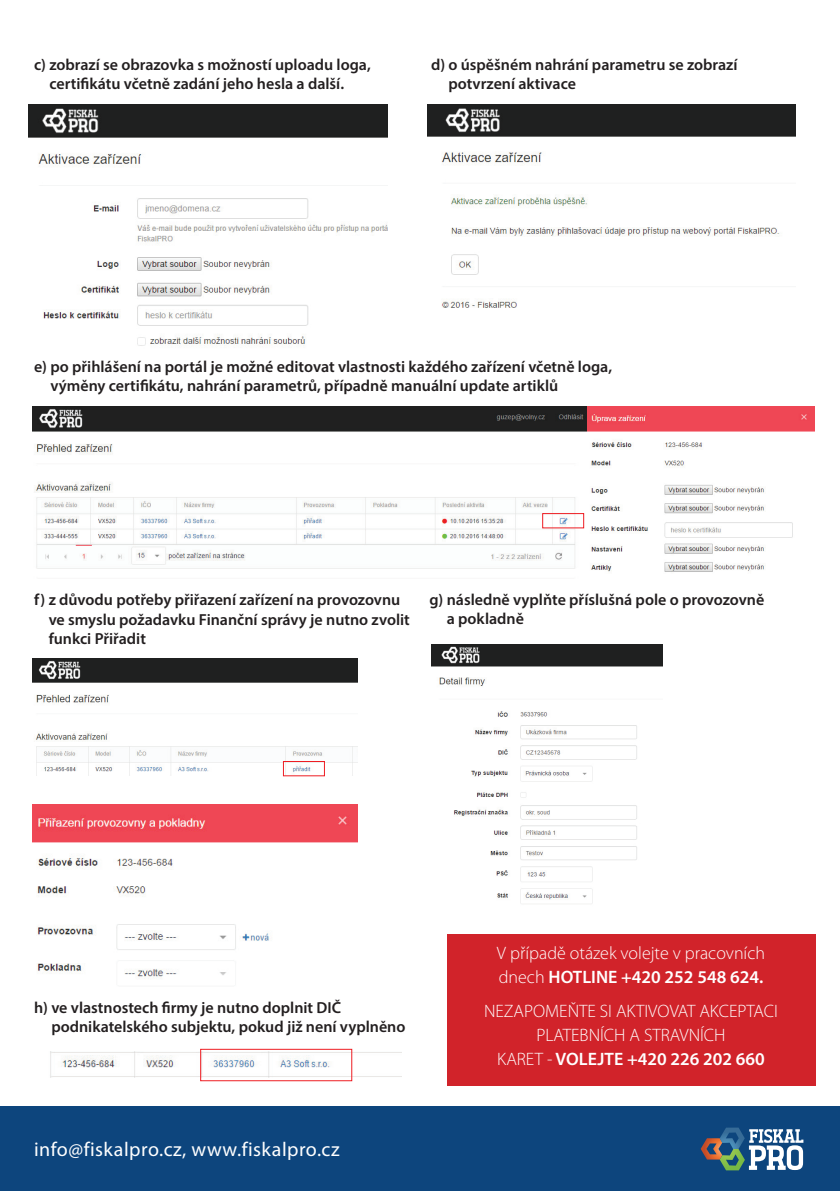
<style>
.page{position:relative;width:840px;height:1191px;background:#fff}
.page>*{position:absolute;margin:0;border:0;box-sizing:border-box;transform-origin:0 0}
.t1{font:20px "Myriad Pro";letter-spacing:.025em;color:#fff}
.t2{font:300 18px/24px "Myriad Pro";color:#fff}
.t3{font:600 16px/19.2px "Myriad Pro";color:#231f20}
.s1{font-weight:600}
</style>
<div class="page">
<div style="left:447px;top:933px;width:368px;height:152px;background:#d1232a"></div>
<div style="left:0;top:1106px;width:839px;height:85px;background:#0d457d"></div>
<svg style="left:700px;top:1127px;width:103px;height:43px"></svg>
<img style="left:28px;top:104px;width:359px;height:242px">
<img style="left:427px;top:105px;width:368px;height:203px">
<img style="left:32px;top:406px;width:554px;height:163px">
<img style="left:32px;top:659px;width:325px;height:116px">
<img style="left:32px;top:804px;width:325px;height:175px">
<img style="left:587px;top:406px;width:226px;height:166px">
<img style="left:431px;top:644px;width:230px;height:259px">
<div style="left:542px;top:513px;width:42px;height:15px;border:1px solid #ee1d23"></div>
<div style="left:283px;top:761px;width:42px;height:15px;border:1px solid #ee1d23"></div>
<img style="left:50px;top:1052px;width:351px;height:25px">
<div style="left:200px;top:1048px;width:152px;height:33px;border:1px solid #ee1d23"></div>
<p class="t3" style="left:49px;top:55px;width:323px;text-indent:-15px">c) zobrazí se obrazovka s možností uploadu loga, certifikátu včetně zadání jeho hesla a další.</p>
<p class="t3" style="left:448px;top:55px;width:290px;text-indent:-17px">d) o úspěšném nahrání parametru se zobrazí potvrzení aktivace</p>
<p class="t3" style="left:50px;top:357px;width:563px;text-indent:-16px">e) po přihlášení na portál je možné editovat vlastnosti každého zařízení včetně loga, výměny certifikátu, nahrání parametrů, případně manuální update artiklů</p>
<p class="t3" style="left:49px;top:590px;width:362px;text-indent:-15px">f) z důvodu potřeby přiřazení zařízení na provozovnu ve smyslu požadavku Finanční správy je nutno zvolit funkci Přiřadit</p>
<p class="t3" style="left:446px;top:589px;width:319px;text-indent:-17px">g) následně vyplňte příslušná pole o provozovně a pokladně</p>
<p class="t3" style="left:51px;top:997px;width:355px;text-indent:-17px">h) ve vlastnostech firmy je nutno doplnit DIČ podnikatelského subjektu, pokud již není vyplněno</p>
<p class="t1" style="left:34px;top:1136px;width:307px">info@fiskalpro.cz, www.fiskalpro.cz</p>
<p class="t2" style="left:496px;top:940px;width:269px">V případě otázek volejte v pracovních dnech <span class="s1">HOTLINE +420 252 548 624.</span></p>
<p class="t2" style="left:484px;top:998px;width:295px;text-align:center">NEZAPOMEŇTE SI AKTIVOVAT AKCEPTACI<br>PLATEBNÍCH A STRAVNÍCH<br>KARET - <span class="s1">VOLEJTE +420 226 202 660</span></p>
</div>
